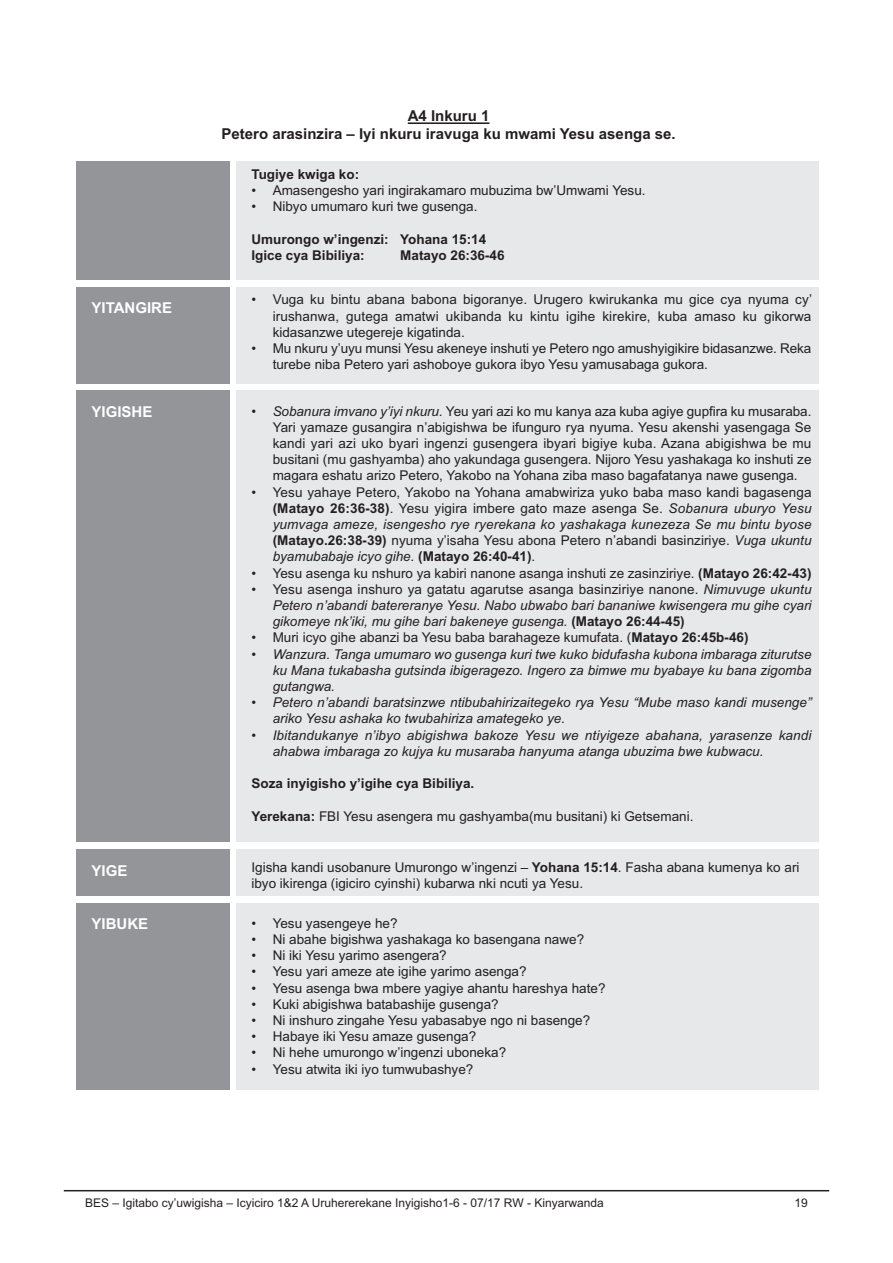
<style>
.page{position:relative;width:893px;height:1263px;background:#fff}
.page>*{position:absolute;margin:0;border:0;box-sizing:border-box;transform-origin:0 0}
.t1{font:700 15px/18px "Arial";color:#231f20;text-align:center}
.t2{font:700 15px "Arial";color:#fff}
.t3{font:13.5px/16.2px "Arial";color:#231f20;text-align:justify}
.t4{font:italic 13.5px/16.2px "Arial";color:#231f20;text-align:justify}
.t5{font:700 13.5px/16.2px "Arial";color:#231f20}
.t6{font:12px "Arial";color:#231f20}
.s1{font-style:italic}
.s2{font-weight:700}
.s3{font-style:normal}
.s4{font-weight:700;font-style:normal}
</style>
<div class="page">
<hr style="left:408px;top:122px;width:81px;height:2px;background:#231f20">
<div style="left:77px;top:162px;width:153px;height:118px;background:#939598"></div>
<div style="left:236px;top:162px;width:583px;height:118px;background:#e7e8e9"></div>
<div style="left:77px;top:287px;width:153px;height:97px;background:#939598"></div>
<div style="left:236px;top:287px;width:583px;height:97px;background:#e7e8e9"></div>
<div style="left:77px;top:391px;width:153px;height:451px;background:#939598"></div>
<div style="left:236px;top:391px;width:583px;height:451px;background:#e7e8e9"></div>
<div style="left:77px;top:849px;width:153px;height:47px;background:#939598"></div>
<div style="left:236px;top:849px;width:583px;height:47px;background:#e7e8e9"></div>
<div style="left:77px;top:903px;width:153px;height:186px;background:#939598"></div>
<div style="left:236px;top:903px;width:583px;height:186px;background:#e7e8e9"></div>
<hr style="left:64px;top:1190px;width:765px;height:1px;background:#231f20">
<p class="t1" style="left:222px;top:107px;width:456px">A4 Inkuru 1<br>Petero arasinzira – Iyi nkuru iravuga ku mwami Yesu asenga se.</p>
<p class="t5" style="left:251px;top:166px;width:109px">Tugiye kwiga ko:</p>
<p class="t3" style="left:251px;top:182px;width:396px">• Amasengesho yari ingirakamaro mubuzima bw’Umwami Yesu.</p>
<p class="t3" style="left:251px;top:199px;width:228px">• Nibyo umumaro kuri twe gusenga.</p>
<p class="t5" style="left:251px;top:231px;width:236px">Umurongo w’ingenzi: Yohana 15:14<br>Igice cya Bibiliya:</p>
<p class="t5" style="left:400px;top:247px;width:106px">Matayo 26:36-46</p>
<p class="t2" style="left:92px;top:299px;width:82px">YITANGIRE</p>
<p class="t3" style="left:273px;top:292px;width:541px;text-indent:-21px">• Vuga ku bintu abana babona bigoranye. Urugero kwirukanka mu gice cya nyuma cy’ irushanwa, gutega amatwi ukibanda ku kintu igihe kirekire, kuba amaso ku gikorwa kidasanzwe utegereje kigatinda.</p>
<p class="t3" style="left:273px;top:340px;width:540px;text-indent:-21px">• Mu nkuru y’uyu munsi Yesu akeneye inshuti ye Petero ngo amushyigikire bidasanzwe. Reka turebe niba Petero yari ashoboye gukora ibyo Yesu yamusabaga gukora.</p>
<p class="t2" style="left:92px;top:403px;width:62px">YIGISHE</p>
<p class="t3" style="left:273px;top:403px;width:540px;text-indent:-21px">• <span class="s1">Sobanura imvano y’iyi nkuru.</span> Yeu yari azi ko mu kanya aza kuba agiye gupfira ku musaraba.<br>Yari yamaze gusangira n’abigishwa be ifunguro rya nyuma. Yesu akenshi yasengaga Se kandi yari azi uko byari ingenzi gusengera ibyari bigiye kuba. Azana abigishwa be mu busitani (mu gashyamba) aho yakundaga gusengera. Nijoro Yesu yashakaga ko inshuti ze magara eshatu arizo Petero, Yakobo na Yohana ziba maso bagafatanya nawe gusenga.</p>
<p class="t3" style="left:273px;top:484px;width:540px;text-indent:-21px">• Yesu yahaye Petero, Yakobo na Yohana amabwiriza yuko baba maso kandi bagasenga <span class="s2">(Matayo 26:36-38)</span>. Yesu yigira imbere gato maze asenga Se. <span class="s1">Sobanura uburyo Yesu yumvaga ameze, isengesho rye ryerekana ko yashakaga kunezeza Se mu bintu byose </span><span class="s2">(Matayo.26:38-39)</span> nyuma y’isaha Yesu abona Petero n’abandi basinziriye. <span class="s1">Vuga ukuntu byamubabaje icyo gihe.</span> <span class="s2">(Matayo 26:40-41)</span>.</p>
<p class="t3" style="left:251px;top:565px;width:562px">• Yesu asenga ku nshuro ya kabiri nanone asanga inshuti ze zasinziriye. <span class="s2">(Matayo 26:42-43)</span></p>
<p class="t4" style="left:273px;top:581px;width:540px;text-indent:-21px"><span class="s3">• Yesu asenga inshuro ya gatatu agarutse asanga basinziriye nanone.</span> Nimuvuge ukuntu Petero n’abandi batereranye Yesu. Nabo ubwabo bari bananiwe kwisengera mu gihe cyari gikomeye nk’iki, mu gihe bari bakeneye gusenga. <span class="s4">(Matayo 26:44-45)</span></p>
<p class="t3" style="left:251px;top:630px;width:499px">• Muri icyo gihe abanzi ba Yesu baba barahageze kumufata. (<span class="s2">Matayo 26:45b-46)</span></p>
<p class="t4" style="left:273px;top:646px;width:540px;text-indent:-21px"><span class="s3">•</span> Wanzura. Tanga umumaro wo gusenga kuri twe kuko bidufasha kubona imbaraga ziturutse ku Mana tukabasha gutsinda ibigeragezo. Ingero za bimwe mu byabaye ku bana zigomba gutangwa.</p>
<p class="t4" style="left:273px;top:694px;width:540px;text-indent:-21px"><span class="s3">•</span> Petero n’abandi baratsinzwe ntibubahirizaitegeko rya Yesu “Mube maso kandi musenge” ariko Yesu ashaka ko twubahiriza amategeko ye.</p>
<p class="t4" style="left:273px;top:727px;width:540px;text-indent:-21px"><span class="s3">•</span> Ibitandukanye n’ibyo abigishwa bakoze Yesu we ntiyigeze abahana, yarasenze kandi ahabwa imbaraga zo kujya ku musaraba hanyuma atanga ubuzima bwe kubwacu.</p>
<p class="t5" style="left:251px;top:775px;width:224px">Soza inyigisho y’igihe cya Bibiliya.</p>
<p class="t3" style="left:251px;top:808px;width:443px"><span class="s2">Yerekana:</span> FBI Yesu asengera mu gashyamba(mu busitani) ki Getsemani.</p>
<p class="t2" style="left:92px;top:862px;width:37px">YIGE</p>
<p class="t3" style="left:251px;top:859px;width:550px">Igisha kandi usobanure Umurongo w’ingenzi – <span class="s2">Yohana 15:14</span>. Fasha abana kumenya ko ari ibyo ikirenga (igiciro cyinshi) kubarwa nki ncuti ya Yesu.</p>
<p class="t2" style="left:92px;top:915px;width:58px">YIBUKE</p>
<p class="t3" style="left:251px;top:915px;width:148px">• Yesu yasengeye he?</p>
<p class="t3" style="left:251px;top:931px;width:334px">• Ni abahe bigishwa yashakaga ko basengana nawe?</p>
<p class="t3" style="left:251px;top:947px;width:197px">• Ni iki Yesu yarimo asengera?</p>
<p class="t3" style="left:251px;top:963px;width:277px">• Yesu yari ameze ate igihe yarimo asenga?</p>
<p class="t3" style="left:251px;top:980px;width:356px">• Yesu asenga bwa mbere yagiye ahantu hareshya hate?</p>
<p class="t3" style="left:251px;top:996px;width:249px">• Kuki abigishwa batabashije gusenga?</p>
<p class="t3" style="left:251px;top:1012px;width:340px">• Ni inshuro zingahe Yesu yabasabye ngo ni basenge?</p>
<p class="t3" style="left:251px;top:1028px;width:226px">• Habaye iki Yesu amaze gusenga?</p>
<p class="t3" style="left:251px;top:1044px;width:256px">• Ni hehe umurongo w’ingenzi uboneka?</p>
<p class="t3" style="left:252px;top:1061px;width:223px">• Yesu atwita iki iyo tumwubashye?</p>
<p class="t6" style="left:85px;top:1196px;width:520px">BES – Igitabo cy’uwigisha – Icyiciro 1&amp;2 A Uruhererekane Inyigisho1-6 - 07/17 RW - Kinyarwanda</p>
<p class="t6" style="left:795px;top:1196px;width:15px">19</p>
</div>
